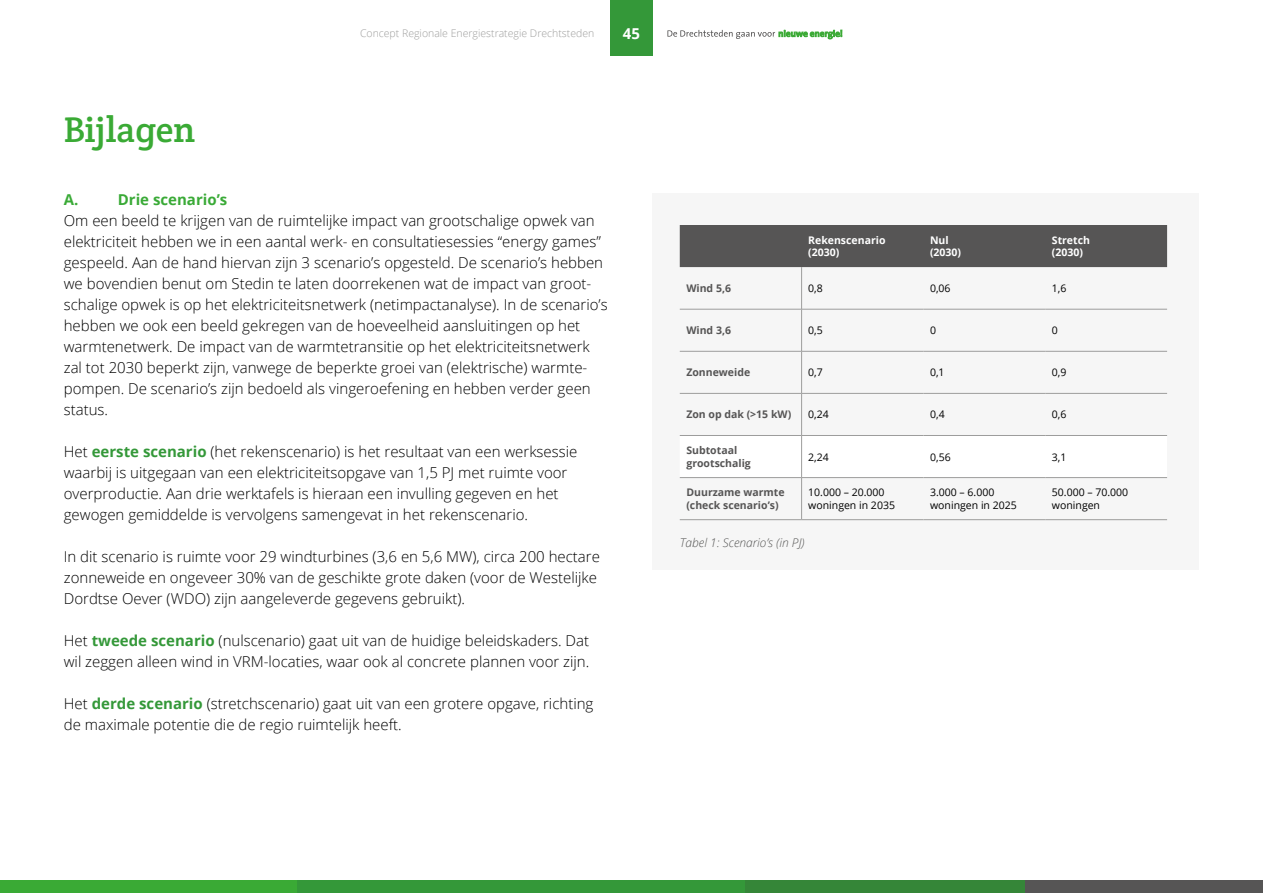
<style>
.page{position:relative;width:1263px;height:893px;background:#fff}
.page>*{position:absolute;margin:0;border:0;box-sizing:border-box;transform-origin:0 0}
.t1{font:36px "Crete Round";color:#3aaa35}
.t2{font:300 15px/21px "Open Sans";color:#000}
.t3{font:700 15px "Open Sans";color:#3aaa37}
.t4{font:700 15px "Open Sans";color:#fff}
.t5{font:italic 300 12px "Open Sans";color:#575756}
.t6{font:10.5px/12.6px "Open Sans";color:#000}
.t7{font:700 10.5px/12.6px "Open Sans";color:#565555}
.t8{font:300 10.5px "Open Sans";color:#9d9d9c}
.t9{font:700 10.5px/12.6px "Open Sans";color:#fff}
.s1{font-weight:700;color:#349839}
</style>
<div class="page">
<div style="left:0;top:880px;width:1263px;height:13px;background:#3aaa35"></div>
<div style="left:298px;top:880px;width:965px;height:13px;background:#349839"></div>
<div style="left:745px;top:880px;width:518px;height:13px;background:#358638"></div>
<div style="left:1025px;top:880px;width:238px;height:13px;background:#565555"></div>
<div style="left:610px;top:0;width:43px;height:56px;background:#349839"></div>
<svg style="left:667px;top:29px;width:175px;height:11px"></svg>
<div style="left:653px;top:193px;width:546px;height:377px;background:#f6f6f6"></div>
<div style="left:680px;top:225px;width:487px;height:42px;background:#565555"></div>
<hr style="left:801px;top:267px;width:1px;height:42px;background:#9d9d9c">
<hr style="left:680px;top:309px;width:122px;height:1px;background:#9d9d9c">
<hr style="left:802px;top:309px;width:121px;height:1px;background:#9d9d9c">
<hr style="left:801px;top:309px;width:1px;height:42px;background:#9d9d9c">
<hr style="left:923px;top:309px;width:122px;height:1px;background:#9d9d9c">
<hr style="left:1045px;top:309px;width:122px;height:1px;background:#9d9d9c">
<hr style="left:680px;top:351px;width:122px;height:1px;background:#9d9d9c">
<hr style="left:802px;top:351px;width:121px;height:1px;background:#9d9d9c">
<hr style="left:801px;top:351px;width:1px;height:42px;background:#9d9d9c">
<hr style="left:923px;top:351px;width:122px;height:1px;background:#9d9d9c">
<hr style="left:1045px;top:351px;width:122px;height:1px;background:#9d9d9c">
<hr style="left:680px;top:393px;width:122px;height:1px;background:#9d9d9c">
<hr style="left:802px;top:393px;width:121px;height:1px;background:#9d9d9c">
<hr style="left:801px;top:394px;width:1px;height:41px;background:#9d9d9c">
<hr style="left:923px;top:393px;width:122px;height:1px;background:#9d9d9c">
<hr style="left:1045px;top:393px;width:122px;height:1px;background:#9d9d9c">
<hr style="left:680px;top:435px;width:122px;height:1px;background:#9d9d9c">
<hr style="left:802px;top:435px;width:121px;height:1px;background:#9d9d9c">
<hr style="left:801px;top:436px;width:1px;height:41px;background:#9d9d9c">
<hr style="left:923px;top:435px;width:122px;height:1px;background:#9d9d9c">
<hr style="left:1045px;top:435px;width:122px;height:1px;background:#9d9d9c">
<hr style="left:680px;top:477px;width:122px;height:1px;background:#9d9d9c">
<hr style="left:802px;top:477px;width:121px;height:1px;background:#9d9d9c">
<hr style="left:801px;top:478px;width:1px;height:41px;background:#9d9d9c">
<hr style="left:923px;top:477px;width:122px;height:1px;background:#9d9d9c">
<hr style="left:1045px;top:477px;width:122px;height:1px;background:#9d9d9c">
<hr style="left:680px;top:519px;width:122px;height:1px;background:#9d9d9c">
<hr style="left:802px;top:519px;width:121px;height:1px;background:#9d9d9c">
<hr style="left:923px;top:519px;width:122px;height:1px;background:#9d9d9c">
<hr style="left:1045px;top:519px;width:122px;height:1px;background:#9d9d9c">
<p class="t8" style="left:360px;top:26px;width:236px">Concept Regionale Energiestrategie Drechtsteden</p>
<p class="t4" style="left:623px;top:23px;width:19px">45</p>
<h1 class="t1" style="left:64px;top:106px;width:133px">Bijlagen</h1>
<p class="t3" style="left:64px;top:189px;width:16px">A.</p>
<p class="t3" style="left:118px;top:189px;width:111px">Drie scenario’s</p>
<p class="t2" style="left:64px;top:210px;width:545px">Om een beeld te krijgen van de ruimtelijke impact van grootschalige opwek van elektriciteit hebben we in een aantal werk- en consultatiesessies “energy games” gespeeld. Aan de hand hiervan zijn 3 scenario’s opgesteld. De scenario’s hebben we bovendien benut om Stedin te laten doorrekenen wat de impact van groot&shy;schalige opwek is op het elektriciteitsnetwerk (netimpactanalyse). In de scenario’s hebben we ook een beeld gekregen van de hoeveelheid aansluitingen op het warmtenetwerk. De impact van de warmtetransitie op het elektriciteitsnetwerk zal tot 2030 beperkt zijn, vanwege de beperkte groei van (elektrische) warmte&shy;pompen. De scenario’s zijn bedoeld als vingeroefening en hebben verder geen status.</p>
<p class="t2" style="left:64px;top:441px;width:515px">Het <span class="s1">eerste scenario</span> (het rekenscenario) is het resultaat van een werksessie waarbij is uitgegaan van een elektriciteitsopgave van 1,5 PJ met ruimte voor overproductie. Aan drie werktafels is hieraan een invulling gegeven en het gewogen gemiddelde is vervolgens samengevat in het rekenscenario.</p>
<p class="t2" style="left:64px;top:546px;width:538px">In dit scenario is ruimte voor 29 windturbines (3,6 en 5,6 MW), circa 200 hectare zonneweide en ongeveer 30% van de geschikte grote daken (voor de Westelijke<br>Dordtse Oever (WDO) zijn aangeleverde gegevens gebruikt).</p>
<p class="t2" style="left:64px;top:630px;width:527px">Het <span class="s1">tweede scenario</span> (nulscenario) gaat uit van de huidige beleidskaders. Dat wil zeggen alleen wind in VRM-locaties, waar ook al concrete plannen voor zijn.</p>
<p class="t2" style="left:64px;top:693px;width:531px">Het <span class="s1">derde scenario</span> (stretchscenario) gaat uit van een grotere opgave, richting de maximale potentie die de regio ruimtelijk heeft.</p>
<p class="t9" style="left:808px;top:233px;width:79px">Rekenscenario (2030)</p>
<p class="t9" style="left:930px;top:233px;width:33px">Nul (2030)</p>
<p class="t9" style="left:1052px;top:233px;width:40px">Stretch (2030)</p>
<p class="t7" style="left:686px;top:282px;width:46px">Wind 5,6</p>
<p class="t6" style="left:808px;top:282px;width:16px">0,8</p>
<p class="t6" style="left:930px;top:282px;width:22px">0,06</p>
<p class="t6" style="left:1052px;top:282px;width:16px">1,6</p>
<p class="t7" style="left:686px;top:324px;width:46px">Wind 3,6</p>
<p class="t6" style="left:808px;top:324px;width:16px">0,5</p>
<p class="t6" style="left:930px;top:324px;width:8px">0</p>
<p class="t6" style="left:1052px;top:324px;width:8px">0</p>
<p class="t7" style="left:686px;top:366px;width:65px">Zonneweide</p>
<p class="t6" style="left:808px;top:366px;width:16px">0,7</p>
<p class="t6" style="left:930px;top:366px;width:16px">0,1</p>
<p class="t6" style="left:1052px;top:366px;width:16px">0,9</p>
<p class="t7" style="left:686px;top:408px;width:106px">Zon op dak (&gt;15 kW)</p>
<p class="t6" style="left:808px;top:408px;width:22px">0,24</p>
<p class="t6" style="left:930px;top:408px;width:16px">0,4</p>
<p class="t6" style="left:1052px;top:408px;width:16px">0,6</p>
<p class="t7" style="left:686px;top:444px;width:66px">Subtotaal grootschalig</p>
<p class="t6" style="left:808px;top:450px;width:22px">2,24</p>
<p class="t6" style="left:930px;top:450px;width:22px">0,56</p>
<p class="t6" style="left:1052px;top:450px;width:16px">3,1</p>
<p class="t7" style="left:686px;top:486px;width:100px">Duurzame warmte (check scenario’s)</p>
<p class="t6" style="left:808px;top:486px;width:88px">10.000 – 20.000 woningen in 2035</p>
<p class="t6" style="left:930px;top:486px;width:88px">3.000 – 6.000 woningen in 2025</p>
<p class="t6" style="left:1052px;top:486px;width:78px">50.000 – 70.000 woningen</p>
<p class="t5" style="left:680px;top:534px;width:126px">Tabel 1: Scenario’s (in PJ)</p>
</div>
